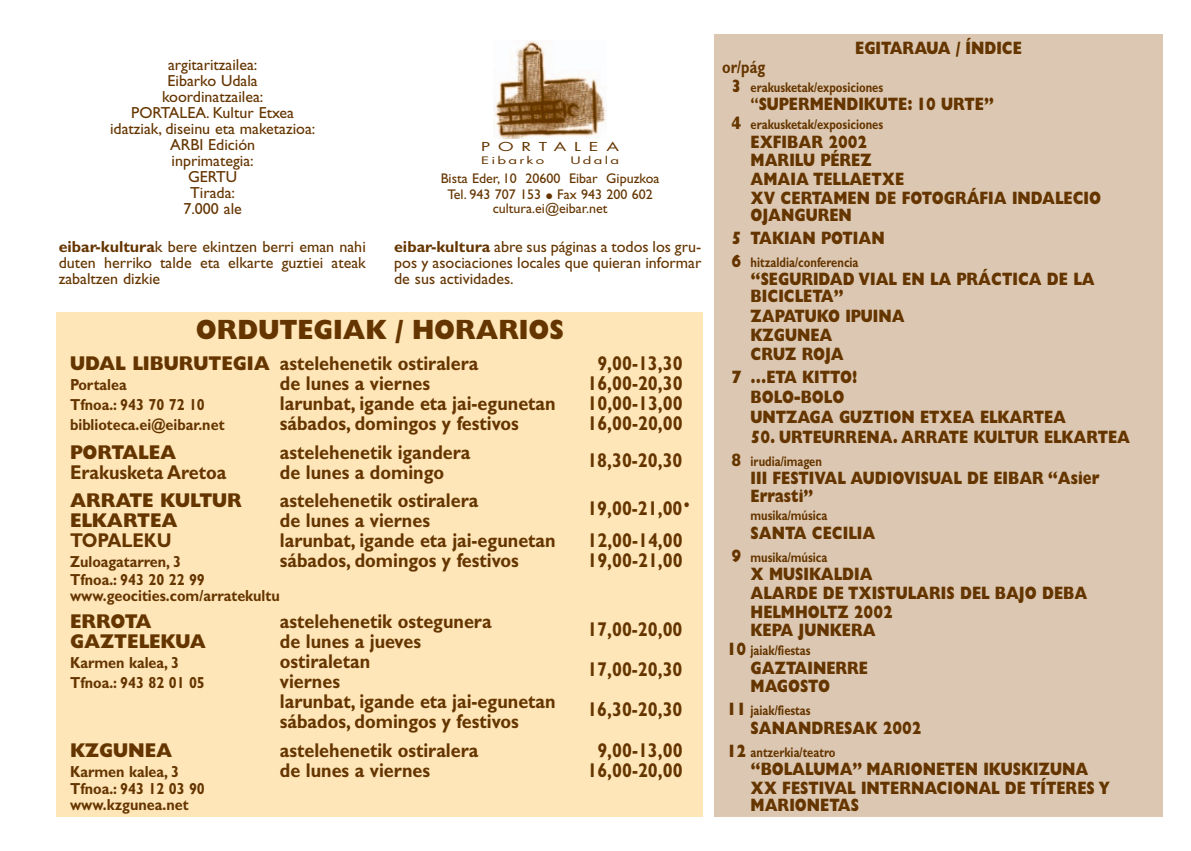
<style>
.page{position:relative;width:1191px;height:851px;background:#fff}
.page>*{position:absolute;margin:0;border:0;box-sizing:border-box;transform-origin:0 0}
.t1{font:800 28px "Gill Sans";color:#653500;scale:.9 1}
.t2{font:700 20px/20px "Gill Sans";color:#653500;scale:.9 1}
.t3{font:800 20px "Gill Sans";color:#653500;scale:.9 1}
.t4{font:800 18px/18.6px "Gill Sans";color:#653500;scale:.8 1}
.t5{font:700 18px "Gill Sans";color:#653500;scale:.8 1}
.t6{font:16px/16px "Gill Sans";color:#653500;text-align:justify}
.t7{font:700 16px/16px "Gill Sans";color:#653500;scale:.9 1}
.t8{font:700 14px "Gill Sans";color:#653500;scale:.8 1}
.t9{font:14px/15px "Gill Sans";color:#653500;text-align:center}
.t10{font:12px "Futura";letter-spacing:.44em;color:#653500;scale:1.5 1}
.t11{font:10px "Futura";letter-spacing:.15em;color:#653500;scale:1.5 1}
.s1{font-weight:700}
.s2{font-weight:800}
.s3{font-weight:800;font-size:18px}
</style>
<div class="page">
<div style="left:714px;top:34px;width:448px;height:783px;background:#dcc8b2"></div>
<div style="left:57px;top:312px;width:646px;height:505px;background:#fee6b9"></div>
<img style="left:493px;top:40px;width:113px;height:99px">
<p class="t6" style="left:110px;top:58px;width:207px;text-align:center">argitaritzailea:<br>Eibarko Udala<br>koordinatzailea:<br>PORTALEA. Kultur Etxea idatziak, diseinu eta maketazioa:<br>ARBI Edición<br>inprimategia:<br>GERTU<br>Tirada:<br>7.000 ale</p>
<p class="t10" style="left:481px;top:141px;width:93px">PORTALEA</p>
<p class="t11" style="left:481px;top:156px;width:44px">Eibarko</p>
<p class="t11" style="left:570px;top:156px;width:34px">Udala</p>
<p class="t9" style="left:441px;top:172px;width:220px">Bista Eder, 10 20600 Eibar Gipuzkoa<br>Tel. 943 707 153 ● Fax 943 200 602 cultura.ei@eibar.net</p>
<p class="t6" style="left:59px;top:240px;width:309px"><span class="s1">eibar-kultura</span>k bere ekintzen berri eman nahi duten herriko talde eta elkarte guztiei ateak zabaltzen dizkie</p>
<p class="t6" style="left:394px;top:240px;width:309px"><span class="s1">eibar-kultura</span> abre sus páginas a todos los gru&shy;pos y asociaciones locales que quieran informar de sus actividades.</p>
<h1 class="t1" style="left:196px;top:319px;width:410px">ORDUTEGIAK / HORARIOS</h1>
<p class="t2" style="left:70px;top:355px;width:455px"><span class="s2">UDAL LIBURUTEGIA</span> astelehenetik ostiralera</p>
<p class="t2" style="left:597px;top:355px;width:96px">9,00-13,30</p>
<p class="t7" style="left:70px;top:378px;width:64px">Portalea</p>
<p class="t2" style="left:280px;top:375px;width:168px">de lunes a viernes</p>
<p class="t2" style="left:587px;top:375px;width:107px">16,00-20,30</p>
<p class="t7" style="left:70px;top:398px;width:151px">Tfnoa.: 943 70 72 10</p>
<p class="t2" style="left:280px;top:395px;width:308px">larunbat, igande eta jai-egunetan</p>
<p class="t2" style="left:587px;top:395px;width:107px">10,00-13,00</p>
<p class="t7" style="left:70px;top:418px;width:173px">biblioteca.ei@eibar.net</p>
<p class="t2" style="left:280px;top:415px;width:267px">sábados, domingos y festivos</p>
<p class="t2" style="left:587px;top:415px;width:107px">16,00-20,00</p>
<p class="t3" style="left:70px;top:444px;width:120px">PORTALEA</p>
<p class="t2" style="left:280px;top:444px;width:213px">astelehenetik igandera</p>
<p class="t2" style="left:587px;top:452px;width:107px">18,30-20,30</p>
<p class="t2" style="left:70px;top:464px;width:175px">Erakusketa Aretoa</p>
<p class="t2" style="left:280px;top:464px;width:184px">de lunes a domingo</p>
<p class="t3" style="left:70px;top:493px;width:192px">ARRATE KULTUR</p>
<p class="t2" style="left:280px;top:492px;width:222px">astelehenetik ostiralera</p>
<p class="t2" style="left:587px;top:500px;width:115px">19,00-21,00<sup>.</sup></p>
<p class="t3" style="left:70px;top:513px;width:121px">ELKARTEA</p>
<p class="t2" style="left:280px;top:512px;width:168px">de lunes a viernes</p>
<p class="t2" style="left:70px;top:532px;width:114px">TOPALEKU</p>
<p class="t2" style="left:280px;top:532px;width:308px">larunbat, igande eta jai-egunetan</p>
<p class="t2" style="left:587px;top:532px;width:107px">12,00-14,00</p>
<p class="t7" style="left:70px;top:555px;width:125px">Zuloagatarren, 3</p>
<p class="t2" style="left:280px;top:552px;width:267px">sábados, domingos y festivos</p>
<p class="t2" style="left:587px;top:552px;width:107px">19,00-21,00</p>
<p class="t7" style="left:70px;top:572px;width:234px">Tfnoa.: 943 20 22 99 www.geocities.com/arratekultu</p>
<p class="t3" style="left:70px;top:613px;width:92px">ERROTA</p>
<p class="t2" style="left:280px;top:613px;width:237px">astelehenetik ostegunera</p>
<p class="t2" style="left:587px;top:621px;width:107px">17,00-20,00</p>
<p class="t3" style="left:70px;top:633px;width:152px">GAZTELEKUA</p>
<p class="t2" style="left:280px;top:633px;width:158px">de lunes a jueves</p>
<p class="t7" style="left:70px;top:656px;width:123px">Karmen kalea, 3</p>
<p class="t2" style="left:280px;top:653px;width:102px">ostiraletan</p>
<p class="t2" style="left:587px;top:661px;width:107px">17,00-20,30</p>
<p class="t7" style="left:70px;top:676px;width:151px">Tfnoa.: 943 82 01 05</p>
<p class="t2" style="left:280px;top:673px;width:308px">viernes<br>larunbat, igande eta jai-egunetan</p>
<p class="t2" style="left:587px;top:701px;width:107px">16,30-20,30</p>
<p class="t2" style="left:280px;top:713px;width:267px">sábados, domingos y festivos</p>
<p class="t3" style="left:70px;top:742px;width:115px">KZGUNEA</p>
<p class="t2" style="left:280px;top:741px;width:222px">astelehenetik ostiralera</p>
<p class="t2" style="left:597px;top:741px;width:96px">9,00-13,00</p>
<p class="t7" style="left:70px;top:764px;width:123px">Karmen kalea, 3</p>
<p class="t2" style="left:280px;top:761px;width:168px">de lunes a viernes</p>
<p class="t2" style="left:587px;top:761px;width:107px">16,00-20,00</p>
<p class="t7" style="left:70px;top:781px;width:151px">Tfnoa.: 943 12 03 90 www.kzgunea.net</p>
<p class="t4" style="left:855px;top:41px;width:210px">EGITARAUA / ÍNDICE</p>
<p class="t5" style="left:722px;top:60px;width:55px">or/pág</p>
<p class="t8" style="left:731px;top:82px;width:191px"><span class="s3">3</span> erakusketak/exposiciones</p>
<p class="t4" style="left:750px;top:97px;width:306px"><span class="s1">“</span>SUPERMENDIKUTE: 10 URTE”</p>
<p class="t8" style="left:731px;top:119px;width:191px"><span class="s3">4</span> erakusketak/exposiciones</p>
<p class="t4" style="left:750px;top:134px;width:440px">EXFIBAR 2002<br>MARILU PÉREZ<br>AMAIA TELLAETXE<br>XV CERTAMEN DE FOTOGRÁFIA INDALECIO<br>OJANGUREN</p>
<p class="t4" style="left:731px;top:230px;width:193px">5 TAKIAN POTIAN</p>
<p class="t8" style="left:731px;top:256px;width:160px"><span class="s3">6</span> hitzaldia/conferencia</p>
<p class="t4" style="left:750px;top:272px;width:431px;line-height:17.2px">“SEGURIDAD VIAL EN LA PRÁCTICA DE LA<br>BICICLETA”</p>
<p class="t4" style="left:750px;top:309px;width:194px">ZAPATUKO IPUINA<br>KZGUNEA<br>CRUZ ROJA</p>
<p class="t4" style="left:750px;top:368px;width:396px;line-height:20px;text-indent:-19px">7 ...ETA KITTO!<br>BOLO-BOLO<br>UNTZAGA GUZTION ETXEA ELKARTEA</p>
<p class="t4" style="left:750px;top:429px;width:476px">50. URTEURRENA. ARRATE KULTUR ELKARTEA</p>
<p class="t8" style="left:731px;top:455px;width:115px"><span class="s3">8</span> irudia/imagen</p>
<p class="t4" style="left:750px;top:471px;width:437px;line-height:17.2px">III FESTIVAL AUDIOVISUAL DE EIBAR “Asier<br>Errasti”</p>
<p class="t8" style="left:750px;top:510px;width:98px">musika/música</p>
<p class="t4" style="left:750px;top:525px;width:157px">SANTA CECILIA</p>
<p class="t8" style="left:731px;top:551px;width:121px"><span class="s3">9</span> musika/música</p>
<p class="t4" style="left:750px;top:566px;width:422px">X MUSIKALDIA<br>ALARDE DE TXISTULARIS DEL BAJO DEBA<br>HELMHOLTZ 2002<br>KEPA JUNKERA</p>
<p class="t8" style="left:726px;top:645px;width:106px"><span class="s3">10</span> jaiak/fiestas</p>
<p class="t4" style="left:750px;top:659px;width:148px">GAZTAINERRE<br>MAGOSTO</p>
<p class="t8" style="left:726px;top:705px;width:106px"><span class="s3">11</span> jaiak/fiestas</p>
<p class="t4" style="left:750px;top:720px;width:215px">SANANDRESAK 2002</p>
<p class="t8" style="left:726px;top:746px;width:137px"><span class="s3">12</span> antzerkia/teatro</p>
<p class="t4" style="left:750px;top:761px;width:451px;line-height:18px">“BOLALUMA” MARIONETEN IKUSKIZUNA<br>XX FESTIVAL INTERNACIONAL DE TÍTERES Y<br>MARIONETAS</p>
</div>
